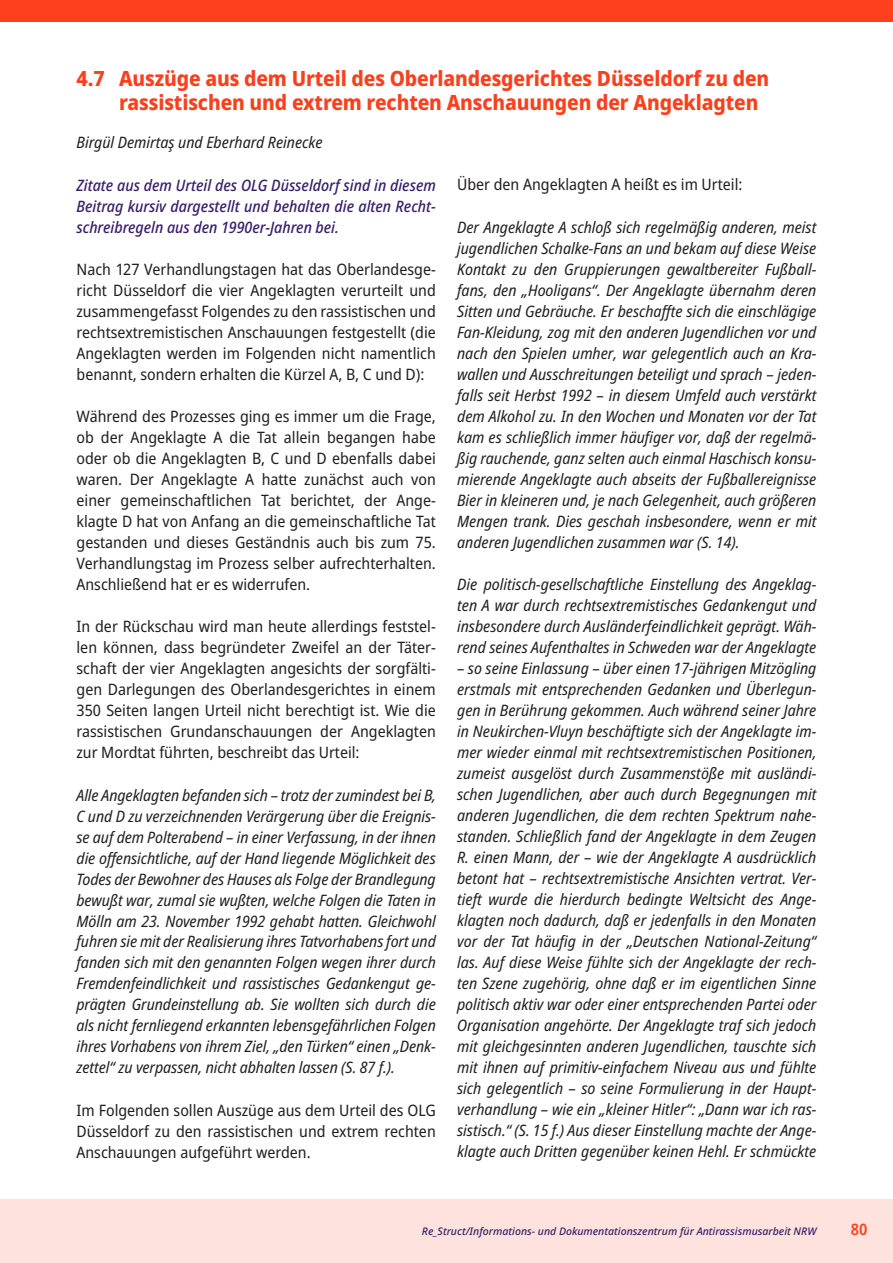
<style>
.page{position:relative;width:893px;height:1263px;background:#fff}
.page>*{position:absolute;margin:0;border:0;box-sizing:border-box;transform-origin:0 0}
.t1{font:800 semi-condensed 21px/24px "Noto Sans";letter-spacing:-.005em;color:#fb401d}
.t2{font:italic semi-condensed 15.75px/21px "Noto Sans";color:#231f20;text-align:justify}
.t3{font:semi-condensed 15.75px/21px "Noto Sans";color:#231f20;text-align:justify}
.t4{font:italic 500 semi-condensed 15.75px/21px "Noto Sans";color:#391f6a;text-align:justify}
.t5{font:600 semi-condensed 15.75px "Noto Sans";color:#fb401d}
.t6{font:italic 500 10.5px "Noto Sans";color:#391f6a}
</style>
<div class="page">
<div style="left:0;top:1199px;width:893px;height:64px;background:#fee2dd"></div>
<div style="left:0;top:0;width:893px;height:21px;background:#fe401c"></div>
<h1 class="t1" style="left:119px;top:67px;width:652px;text-indent:-43px">4.7 Auszüge aus dem Urteil des Oberlandesgerichtes Düsseldorf zu den rassistischen und extrem rechten Anschauungen der Angeklagten</h1>
<p class="t2" style="left:77px;top:132px;width:248px">Birgül Demirtaş und Eberhard Reinecke</p>
<p class="t4" style="left:77px;top:175px;width:361px">Zitate aus dem Urteil des OLG Düsseldorf sind in diesem Beitrag kursiv dargestellt und behalten die alten Recht&shy;schreibregeln aus den 1990er-Jahren bei.</p>
<p class="t3" style="left:77px;top:259px;width:361px">Nach 127 Verhandlungstagen hat das Oberlandesge&shy;richt Düsseldorf die vier Angeklagten verurteilt und zusammengefasst Folgendes zu den rassistischen und rechtsextremistischen Anschauungen festgestellt (die Angeklagten werden im Folgenden nicht namentlich benannt, sondern erhalten die Kürzel A, B, C und D):</p>
<p class="t3" style="left:77px;top:406px;width:361px">Während des Prozesses ging es immer um die Frage, ob der Angeklagte A die Tat allein begangen habe oder ob die Angeklagten B, C und D ebenfalls dabei waren. Der Angeklagte A hatte zunächst auch von einer gemeinschaftlichen Tat berichtet, der Ange&shy;klagte D hat von Anfang an die gemeinschaftliche Tat gestanden und dieses Geständnis auch bis zum 75.<br>Verhandlungstag im Prozess selber aufrechterhalten.<br>Anschließend hat er es widerrufen.</p>
<p class="t3" style="left:77px;top:616px;width:361px">In der Rückschau wird man heute allerdings feststel&shy;len können, dass begründeter Zweifel an der Täter&shy;schaft der vier Angeklagten angesichts der sorgfälti&shy;gen Darlegungen des Oberlandesgerichtes in einem 350 Seiten langen Urteil nicht berechtigt ist. Wie die rassistischen Grundanschauungen der Angeklagten zur Mordtat führten, beschreibt das Urteil:</p>
<p class="t2" style="left:77px;top:785px;width:361px">Alle Angeklagten befanden sich – trotz der zumindest bei B, C und D zu verzeichnenden Verärgerung über die Ereignis&shy;se auf dem Polterabend – in einer Verfassung, in der ihnen die offensichtliche, auf der Hand liegende Möglichkeit des Todes der Bewohner des Hauses als Folge der Brandlegung bewußt war, zumal sie wußten, welche Folgen die Taten in Mölln am 23. November 1992 gehabt hatten. Gleichwohl fuhren sie mit der Realisierung ihres Tatvorhabens fort und fanden sich mit den genannten Folgen wegen ihrer durch Fremdenfeindlichkeit und rassistisches Gedankengut ge&shy;prägten Grundeinstellung ab. Sie wollten sich durch die als nicht fernliegend erkannten lebensgefährlichen Folgen ihres Vorhabens von ihrem Ziel, „den Türken“ einen „Denk&shy;zettel“ zu verpassen, nicht abhalten lassen (S. 87 f.).</p>
<p class="t3" style="left:77px;top:1100px;width:361px">Im Folgenden sollen Auszüge aus dem Urteil des OLG Düsseldorf zu den rassistischen und extrem rechten Anschauungen aufgeführt werden.</p>
<p class="t3" style="left:457px;top:174px;width:287px">Über den Angeklagten A heißt es im Urteil:</p>
<p class="t2" style="left:457px;top:217px;width:361px">Der Angeklagte A schloß sich regelmäßig anderen, meist jugendlichen Schalke-Fans an und bekam auf diese Weise Kontakt zu den Gruppierungen gewaltbereiter Fußball&shy;fans, den „Hooligans“. Der Angeklagte übernahm deren Sitten und Gebräuche. Er beschaffte sich die einschlägige Fan-Kleidung, zog mit den anderen Jugendlichen vor und nach den Spielen umher, war gelegentlich auch an Kra&shy;wallen und Ausschreitungen beteiligt und sprach – jeden&shy;falls seit Herbst 1992 – in diesem Umfeld auch verstärkt dem Alkohol zu. In den Wochen und Monaten vor der Tat kam es schließlich immer häufiger vor, daß der regelmä&shy;ßig rauchende, ganz selten auch einmal Haschisch konsu&shy;mierende Angeklagte auch abseits der Fußballereignisse Bier in kleineren und, je nach Gelegenheit, auch größeren Mengen trank. Dies geschah insbesondere, wenn er mit anderen Jugendlichen zusammen war (S. 14).</p>
<p class="t2" style="left:457px;top:574px;width:361px">Die politisch-gesellschaftliche Einstellung des Angeklag&shy;ten A war durch rechtsextremistisches Gedankengut und insbesondere durch Ausländerfeindlichkeit geprägt. Wäh&shy;rend seines Aufenthaltes in Schweden war der Angeklagte</p>
<p class="t2" style="left:457px;top:658px;width:361px">– so seine Einlassung – über einen 17-jährigen Mitzögling erstmals mit entsprechenden Gedanken und Überlegun&shy;gen in Berührung gekommen. Auch während seiner Jahre in Neukirchen-Vluyn beschäftigte sich der Angeklagte im&shy;mer wieder einmal mit rechtsextremistischen Positionen, zumeist ausgelöst durch Zusammenstöße mit ausländi&shy;schen Jugendlichen, aber auch durch Begegnungen mit anderen Jugendlichen, die dem rechten Spektrum nahe&shy;standen. Schließlich fand der Angeklagte in dem Zeugen R. einen Mann, der – wie der Angeklagte A ausdrücklich betont hat – rechtsextremistische Ansichten vertrat. Ver&shy;tieft wurde die hierdurch bedingte Weltsicht des Ange&shy;klagten noch dadurch, daß er jedenfalls in den Monaten vor der Tat häufig in der „Deutschen National-Zeitung“ las. Auf diese Weise fühlte sich der Angeklagte der rech&shy;ten Szene zugehörig, ohne daß er im eigentlichen Sinne politisch aktiv war oder einer entsprechenden Partei oder Organisation angehörte. Der Angeklagte traf sich jedoch mit gleichgesinnten anderen Jugendlichen, tauschte sich mit ihnen auf primitiv-einfachem Niveau aus und fühlte sich gelegentlich – so seine Formulierung in der Haupt&shy;verhandlung – wie ein „kleiner Hitler“: „Dann war ich ras&shy;sistisch.“ (S. 15 f.) Aus dieser Einstellung machte der Ange&shy;klagte auch Dritten gegenüber keinen Hehl. Er schmückte</p>
<p class="t6" style="left:422px;top:1224px;width:396px">Re_Struct/Informations- und Dokumentationszentrum für Antirassismusarbeit NRW</p>
<p class="t5" style="left:851px;top:1218px;width:18px">80</p>
</div>
